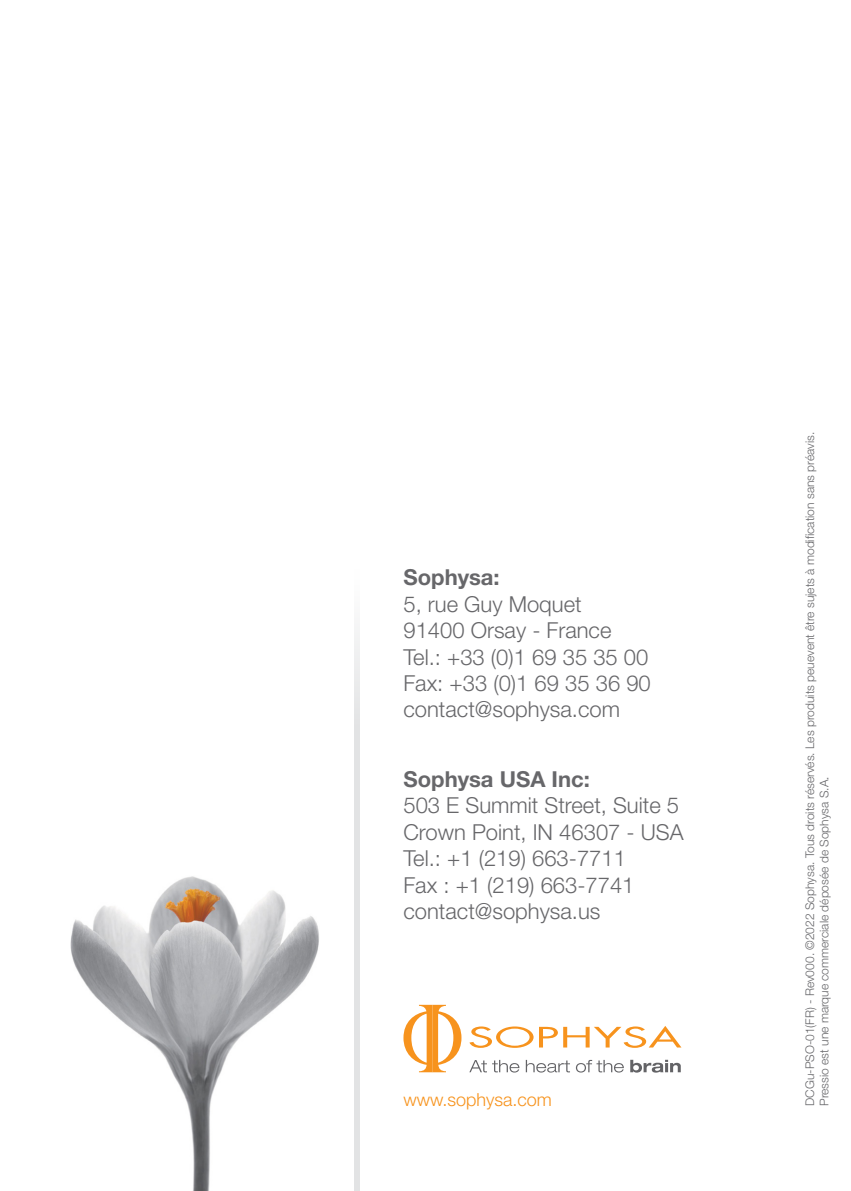
<style>
.page{position:relative;width:851px;height:1191px;background:#fff}
.page>*{position:absolute;margin:0;border:0;box-sizing:border-box;transform-origin:0 0}
.t1{font:300 22px "Helvetica Neue LT Std";color:#67676a}
.t2{font:700 22px "Helvetica Neue LT Std";color:#67676a}
.t3{font:300 18px "Helvetica Neue LT Std";color:#f7931d}
.t4{font:300 12px "Helvetica Neue LT Std";color:#67676a}
</style>
<div class="page">
<img style="left:70px;top:876px;width:249px;height:315px">
<svg style="left:469px;top:1026px;width:212px;height:21px"></svg>
<svg style="left:403px;top:1004px;width:58px;height:68px"></svg>
<svg style="left:469px;top:1060px;width:50px;height:12px"></svg>
<svg style="left:525px;top:1060px;width:98px;height:12px"></svg>
<svg style="left:630px;top:1059px;width:50px;height:13px"></svg>
<div style="left:354px;top:569px;width:6px;height:622px;background:#e2e3e4"></div>
<p class="t2" style="left:403px;top:564px;width:98px">Sophysa:</p>
<p class="t1" style="left:403px;top:590px;width:180px">5, rue Guy Moquet</p>
<p class="t1" style="left:403px;top:617px;width:209px">91400 Orsay - France</p>
<p class="t1" style="left:403px;top:643px;width:246px">Tel.: +33 (0)1 69 35 35 00</p>
<p class="t1" style="left:403px;top:670px;width:249px">Fax: +33 (0)1 69 35 36 90</p>
<p class="t1" style="left:403px;top:696px;width:218px">contact@sophysa.com</p>
<p class="t2" style="left:403px;top:765px;width:188px">Sophysa USA Inc:</p>
<p class="t1" style="left:403px;top:792px;width:277px">503 E Summit Street, Suite 5</p>
<p class="t1" style="left:403px;top:818px;width:282px">Crown Point, IN 46307 - USA</p>
<p class="t1" style="left:403px;top:845px;width:224px">Tel.: +1 (219) 663-7711</p>
<p class="t1" style="left:403px;top:871px;width:232px">Fax : +1 (219) 663-7741</p>
<p class="t1" style="left:403px;top:897px;width:198px">contact@sophysa.us</p>
<p class="t3" style="left:403px;top:1088px;width:150px">www.sophysa.com</p>
<p class="t4" style="left:802px;top:1106px;width:675px;rotate:-90deg">DCGu-PSO-01(FR) - Rev000. ©2022 Sophysa. Tous droits réservés. Les produits peuevent être sujets à modification sans préavis.</p>
<p class="t4" style="left:816px;top:1106px;width:331px;rotate:-90deg">Pressio est une marque commerciale déposée de Sophysa S.A.</p>
</div>
